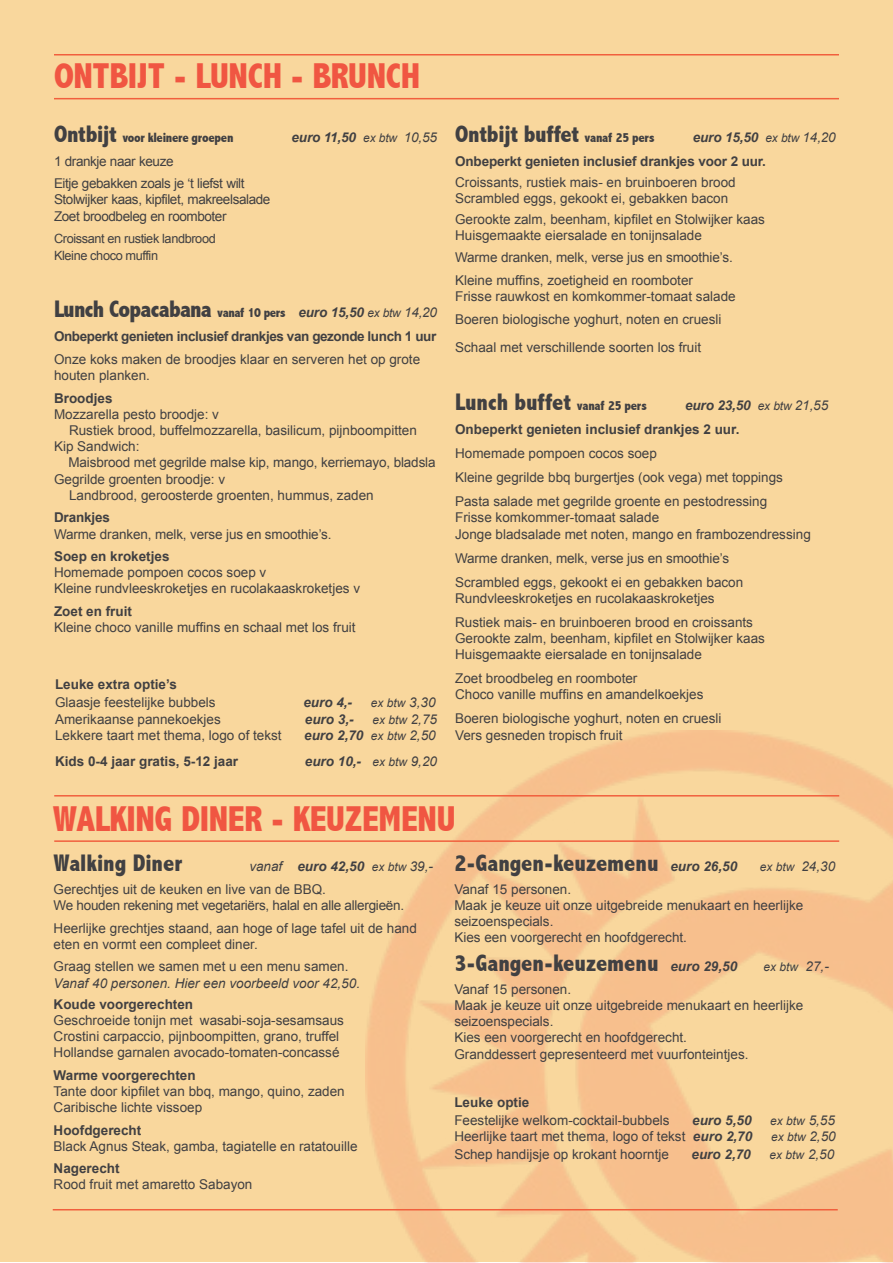
<style>
.page{position:relative;width:893px;height:1263px;background:#fff}
.page>*{position:absolute;margin:0;border:0;box-sizing:border-box;transform-origin:0 0}
.t1{font:800 condensed 36px "Abadi";letter-spacing:-.01em;color:#f05642}
.t2{font:800 condensed 24px "Abadi";color:#414042}
.t3{font:800 condensed 24px "Abadi";letter-spacing:-.03em;color:#414042}
.t4{font:13.5px/16.2px "Arial";color:#414042}
.t5{font:700 13.5px/24px "Arial";color:#414042}
.t6{font:13.5px/22.5px "Arial";letter-spacing:-.03em;color:#414042}
.t7{font:13.5px/22.5px "Arial";letter-spacing:-.02em;color:#414042}
.t8{font:italic 700 13.5px "Arial";color:#414042}
.t9{font:700 13.5px "Arial";letter-spacing:-.03em;color:#414042}
.t10{font:italic 13.5px "Arial";color:#414042}
.t11{font:800 condensed 13.5px "Abadi";letter-spacing:-.02em;color:#414042}
.t12{font:12.75px/16.5px "Arial";letter-spacing:-.03em;color:#414042}
.t13{font:italic 12px "Arial";color:#414042}
.s1{font-size:24px}
.s2{font-weight:400;font-size:12px}
.s3{font-weight:400}
.s4{font-size:13.5px}
.s5{font-family:"Arial";font-weight:700;font-style:italic;font-stretch:normal;font-size:13.5px}
.s6{font-family:"Arial";font-weight:400;font-style:italic;font-stretch:normal;font-size:12px}
.s7{font-family:"Arial";font-weight:400;font-style:italic;font-stretch:normal;font-size:13.5px}
.s8{font-style:italic}
.s9{font-weight:400;font-style:italic;font-size:12px}
.s10{font-weight:400;font-style:italic}
.s11{font-weight:700;font-style:italic}
.s12{font-style:italic;font-size:12px}
</style>
<div class="page">
<div style="left:0;top:1px;width:893px;height:1261px;background:#f9d79d"></div>
<hr style="left:54px;top:54px;width:785px;height:2px;background:#f15f3d">
<hr style="left:54px;top:98px;width:785px;height:1px;background:#f15f3d">
<hr style="left:54px;top:795px;width:785px;height:1px;background:#f15f3d">
<hr style="left:54px;top:840px;width:785px;height:2px;background:#f15f3d">
<hr style="left:53px;top:1209px;width:785px;height:1px;background:#f15f3d">
<h1 class="t1" style="left:54px;top:55px;width:368px">ONTBIJT - LUNCH - BRUNCH</h1>
<p class="t11" style="left:54px;top:129px;width:181px"><span class="s1">Ontbijt</span> voor kleinere groepen</p>
<p class="t8" style="left:292px;top:128px;width:147px">euro 11,50 <span class="s2">ex btw</span> <span class="s3">10,55</span></p>
<p class="t6" style="left:54px;top:150px;width:192px">1 drankje naar keuze<br>Eitje gebakken zoals je ‘t liefst wilt</p>
<p class="t6" style="left:54px;top:191px;width:218px;line-height:16.5px">Stolwijker kaas, kipfilet, makreelsalade<br>Zoet broodbeleg en roomboter</p>
<p class="t12" style="left:54px;top:231px;width:163px">Croissant en rustiek landbrood<br>Kleine choco muffin</p>
<h2 class="t3" style="left:54px;top:295px;width:384px">Lunch Copacabana <span class="s4">vanaf 10 pers</span> <span class="s5">euro 15,50</span> <span class="s6">ex btw</span> <span class="s7">14,20</span></h2>
<p class="t9" style="left:54px;top:328px;width:384px">Onbeperkt genieten inclusief drankjes van gezonde lunch 1 uur</p>
<p class="t4" style="left:54px;top:351px;width:368px">Onze koks maken de broodjes klaar en serveren het op grote houten planken.</p>
<p class="t5" style="left:54px;top:386px;width:60px">Broodjes</p>
<p class="t4" style="left:54px;top:406px;width:167px">Mozzarella pesto broodje: v</p>
<p class="t4" style="left:69px;top:422px;width:349px">Rustiek brood, buffelmozzarella, basilicum, pijnboompitten</p>
<p class="t4" style="left:54px;top:438px;width:87px">Kip Sandwich:</p>
<p class="t4" style="left:68px;top:455px;width:369px">Maisbrood met gegrilde malse kip, mango, kerriemayo, bladsla</p>
<p class="t4" style="left:54px;top:471px;width:173px">Gegrilde groenten broodje: v</p>
<p class="t4" style="left:69px;top:487px;width:306px">Landbrood, geroosterde groenten, hummus, zaden</p>
<p class="t5" style="left:54px;top:506px;width:58px">Drankjes</p>
<p class="t4" style="left:54px;top:526px;width:279px">Warme dranken, melk, verse jus en smoothie’s.</p>
<p class="t5" style="left:54px;top:545px;width:117px">Soep en kroketjes</p>
<p class="t4" style="left:54px;top:564px;width:308px">Homemade pompoen cocos soep v<br>Kleine rundvleeskroketjes en rucolakaaskroketjes v</p>
<p class="t5" style="left:54px;top:600px;width:80px">Zoet en fruit</p>
<p class="t4" style="left:54px;top:619px;width:303px">Kleine choco vanille muffins en schaal met los fruit</p>
<p class="t5" style="left:55px;top:673px;width:123px">Leuke extra optie’s</p>
<p class="t4" style="left:55px;top:695px;width:162px">Glaasje feestelijke bubbels</p>
<p class="t8" style="left:303px;top:694px;width:50px">euro 4,-</p>
<p class="t13" style="left:371px;top:695px;width:66px">ex btw <span class="s4">3,30</span></p>
<p class="t4" style="left:55px;top:711px;width:167px">Amerikaanse pannekoekjes</p>
<p class="t8" style="left:305px;top:710px;width:50px">euro 3,-</p>
<p class="t13" style="left:372px;top:712px;width:66px">ex btw <span class="s4">2,75</span></p>
<p class="t4" style="left:55px;top:727px;width:228px">Lekkere taart met thema, logo of tekst</p>
<p class="t8" style="left:304px;top:726px;width:133px">euro 2,70 <span class="s2">ex btw</span> <span class="s3">2,50</span></p>
<p class="t5" style="left:55px;top:749px;width:185px">Kids 0-4 jaar gratis, 5-12 jaar</p>
<p class="t8" style="left:305px;top:752px;width:134px">euro 10,- <span class="s2">ex btw</span> <span class="s3">9,20</span></p>
<h2 class="t2" style="left:455px;top:120px;width:201px">Ontbijt buffet <span class="s4">vanaf 25 pers</span></h2>
<p class="t5" style="left:455px;top:125px;width:382px;text-indent:238px"><span class="s8">euro 15,50</span> <span class="s9">ex btw</span> <span class="s10">14,20<br></span>Onbeperkt genieten inclusief drankjes voor 2 uur.</p>
<p class="t4" style="left:455px;top:174px;width:282px">Croissants, rustiek mais- en bruinboeren brood<br>Scrambled eggs, gekookt ei, gebakken bacon</p>
<p class="t4" style="left:455px;top:211px;width:311px">Gerookte zalm, beenham, kipfilet en Stolwijker kaas<br>Huisgemaakte eiersalade en tonijnsalade</p>
<p class="t4" style="left:455px;top:247px;width:279px;line-height:22.5px">Warme dranken, melk, verse jus en smoothie’s.<br>Kleine muffins, zoetigheid en roomboter</p>
<p class="t4" style="left:455px;top:285px;width:282px;line-height:22.5px">Frisse rauwkost en komkommer-tomaat salade<br>Boeren biologische yoghurt, noten en cruesli</p>
<p class="t4" style="left:455px;top:340px;width:248px">Schaal met verschillende soorten los fruit</p>
<h2 class="t2" style="left:455px;top:388px;width:193px">Lunch buffet <span class="s4">vanaf 25 pers</span></h2>
<p class="t5" style="left:455px;top:394px;width:375px;text-indent:230px"><span class="s8">euro 23,50</span> <span class="s9">ex btw</span> <span class="s10">21,55<br></span>Onbeperkt genieten inclusief drankjes 2 uur.</p>
<p class="t4" style="left:455px;top:441px;width:329px;line-height:24px">Homemade pompoen cocos soep<br>Kleine gegrilde bbq burgertjes (ook vega) met toppings<br>Pasta salade met gegrilde groente en pestodressing</p>
<p class="t4" style="left:455px;top:510px;width:357px">Frisse komkommer-tomaat salade<br>Jonge bladsalade met noten, mango en frambozendressing</p>
<p class="t4" style="left:455px;top:546px;width:290px;line-height:24px">Warme dranken, melk, verse jus en smoothie’s<br>Scrambled eggs, gekookt ei en gebakken bacon</p>
<p class="t4" style="left:455px;top:586px;width:299px;line-height:24px">Rundvleeskroketjes en rucolakaaskroketjes<br>Rustiek mais- en bruinboeren brood en croissants</p>
<p class="t4" style="left:455px;top:630px;width:311px">Gerookte zalm, beenham, kipfilet en Stolwijker kaas<br>Huisgemaakte eiersalade en tonijnsalade</p>
<p class="t4" style="left:455px;top:670px;width:250px">Zoet broodbeleg en roomboter<br>Choco vanille muffins en amandelkoekjes</p>
<p class="t4" style="left:455px;top:711px;width:268px">Boeren biologische yoghurt, noten en cruesli<br>Vers gesneden tropisch fruit</p>
<h1 class="t1" style="left:53px;top:798px;width:404px">WALKING DINER - KEUZEMENU</h1>
<h2 class="t2" style="left:54px;top:849px;width:130px">Walking Diner</h2>
<h2 class="t2" style="left:454px;top:849px;width:284px">2-Gangen-keuzemenu <span class="s5">euro 26,50</span></h2>
<p class="t13" style="left:760px;top:859px;width:77px">ex btw <span class="s4">24,30</span></p>
<p class="t4" style="left:454px;top:881px;width:350px">Vanaf 15 personen.<br>Maak je keuze uit onze uitgebreide menukaart en heerlijke seizoenspecials.<br>Kies een voorgerecht en hoofdgerecht.</p>
<h2 class="t2" style="left:454px;top:949px;width:284px">3-Gangen-keuzemenu <span class="s5">euro 29,50</span></h2>
<p class="t13" style="left:763px;top:959px;width:67px">ex btw <span class="s4">27,-</span></p>
<p class="t4" style="left:454px;top:981px;width:350px">Vanaf 15 personen.<br>Maak je keuze uit onze uitgebreide menukaart en heerlijke seizoenspecials.<br>Kies een voorgerecht en hoofdgerecht.<br>Granddessert gepresenteerd met vuurfonteintjes.</p>
<p class="t5" style="left:454px;top:1090px;width:77px">Leuke optie</p>
<p class="t4" style="left:454px;top:1112px;width:217px">Feestelijke welkom-cocktail-bubbels</p>
<p class="t8" style="left:692px;top:1111px;width:61px">euro 5,50</p>
<p class="t13" style="left:770px;top:1112px;width:66px">ex btw <span class="s4">5,55</span></p>
<p class="t4" style="left:454px;top:1128px;width:299px">Heerlijke taart met thema, logo of tekst <span class="s11">euro 2,70</span></p>
<p class="t13" style="left:771px;top:1129px;width:66px">ex btw <span class="s4">2,50</span></p>
<p class="t4" style="left:454px;top:1146px;width:216px">Schep handijsje op krokant hoorntje</p>
<p class="t8" style="left:691px;top:1145px;width:61px">euro 2,70</p>
<p class="t13" style="left:770px;top:1147px;width:66px">ex btw <span class="s4">2,50</span></p>
<p class="t4" style="left:54px;top:855px;width:381px;line-height:22.5px;text-indent:196px"><span class="s8">vanaf</span> <span class="s11">euro 42,50</span> <span class="s12">ex btw</span> <span class="s8">39,-<br></span>Gerechtjes uit de keuken en live van de BBQ.</p>
<p class="t7" style="left:54px;top:894px;width:365px">We houden rekening met vegetariërs, halal en alle allergieën.<br>Heerlijke grechtjes staand, aan hoge of lage tafel uit de hand</p>
<p class="t4" style="left:54px;top:933px;width:296px;line-height:22.5px">eten en vormt een compleet diner.<br>Graag stellen we samen met u een menu samen.</p>
<p class="t10" style="left:54px;top:974px;width:308px">Vanaf 40 personen. Hier een voorbeeld voor 42,50.</p>
<p class="t5" style="left:54px;top:992px;width:141px">Koude voorgerechten</p>
<p class="t4" style="left:54px;top:1012px;width:292px">Geschroeide tonijn met wasabi-soja-sesamsaus<br>Crostini carpaccio, pijnboompitten, grano, truffel<br>Hollandse garnalen avocado-tomaten-concassé</p>
<p class="t5" style="left:54px;top:1063px;width:144px">Warme voorgerechten</p>
<p class="t4" style="left:54px;top:1083px;width:293px">Tante door kipfilet van bbq, mango, quino, zaden<br>Caribische lichte vissoep</p>
<p class="t5" style="left:54px;top:1118px;width:89px">Hoofdgerecht</p>
<p class="t4" style="left:54px;top:1138px;width:305px">Black Agnus Steak, gamba, tagiatelle en ratatouille</p>
<p class="t5" style="left:54px;top:1157px;width:68px">Nagerecht</p>
<p class="t4" style="left:54px;top:1177px;width:200px">Rood fruit met amaretto Sabayon</p>
</div>
